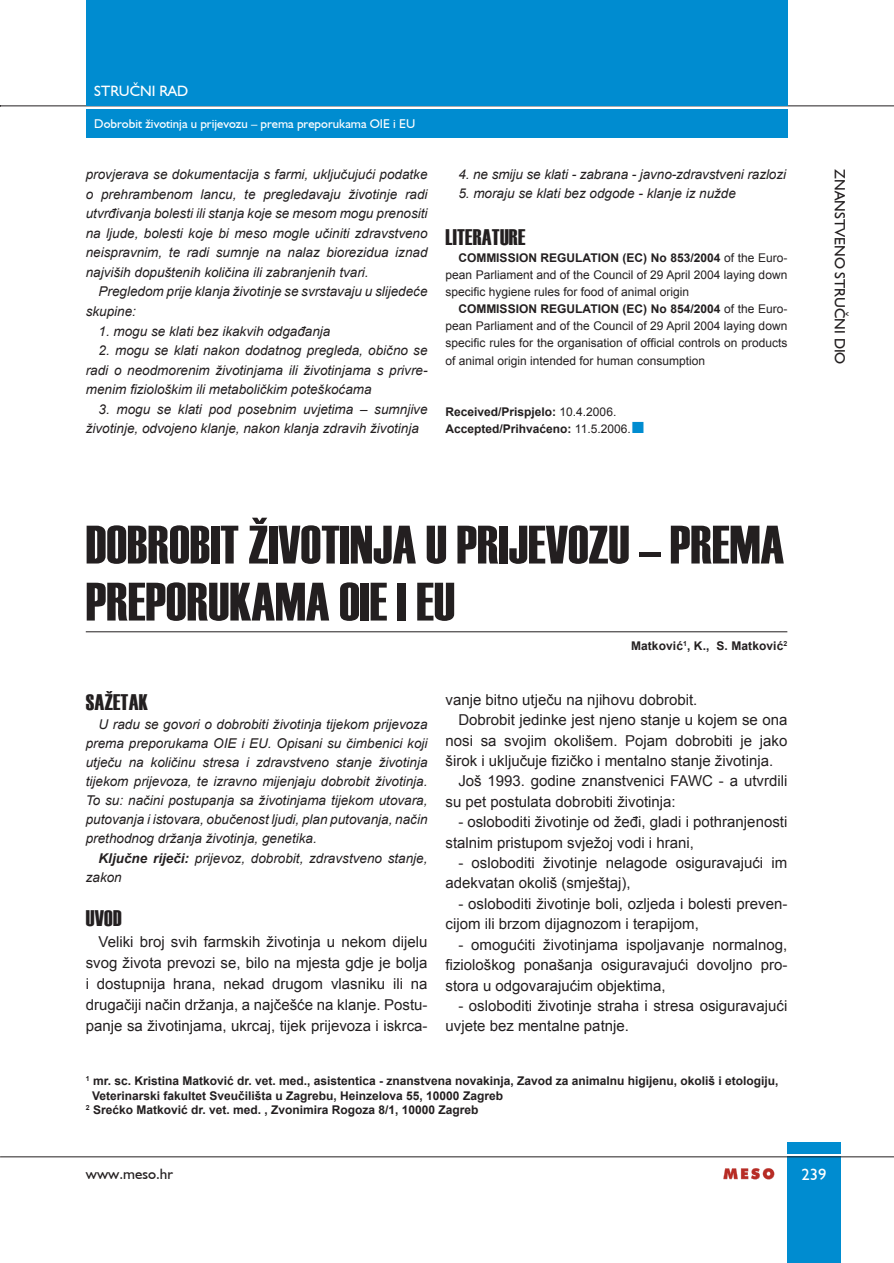
<style>
.page{position:relative;width:894px;height:1263px;background:#fff}
.page>*{position:absolute;margin:0;border:0;box-sizing:border-box;transform-origin:0 0}
.t1{font:54px/57px "Haettenschweiler";color:#231f20}
.t2{font:22.5px "Haettenschweiler";letter-spacing:.01em;color:#231f20}
.t3{font:16.5px "Humanist 521 BT";color:#fff}
.t4{font:15px/20.4px "Arial";color:#231f20}
.t5{font:15px "Humanist 521 BT";color:#231f20}
.t6{font:15px "Humanist 521 BT";color:#fff}
.t7{font:italic 13.5px/19.5px "Arial";color:#231f20;text-align:justify}
.t8{font:12.75px "Humanist 521 BT";color:#fff}
.t9{font:12px/17.1px "Arial";color:#231f20;text-align:justify}
.t10{font:700 12px/17.1px "Arial";color:#231f20}
.s1{font-weight:700}
.s2{font-weight:400}
.s3{font-weight:400;font-size:24px;color:#008cd0}
</style>
<div class="page">
<svg style="left:723px;top:1168px;width:51px;height:11px"></svg>
<hr style="left:1px;top:105px;width:893px;height:1px;background:#231f20">
<div style="left:86px;top:0;width:701px;height:106px;background:#008cd0"></div>
<div style="left:787px;top:1156px;width:54px;height:106px;background:#008cd0"></div>
<hr style="left:1px;top:1156px;width:893px;height:1px;background:#231f20">
<div style="left:787px;top:1142px;width:54px;height:11px;background:#008cd0"></div>
<div style="left:86px;top:109px;width:701px;height:28px;background:#008cd0"></div>
<hr style="left:86px;top:631px;width:701px;height:1px;background:#231f20">
<p class="t6" style="left:94px;top:82px;width:96px">STRUČNI RAD</p>
<p class="t8" style="left:94px;top:116px;width:323px">Dobrobit životinja u prijevozu – prema preporukama OIE i EU</p>
<p class="t7" style="left:86px;top:165px;width:343px">provjerava se dokumentacija s farmi, uključujući podatke o prehrambenom lancu, te pregledavaju životinje radi utvrđivanja bolesti ili stanja koje se mesom mogu prenositi na ljude, bolesti koje bi meso mogle učiniti zdravstveno neispravnim, te radi sumnje na nalaz biorezidua iznad najviših dopuštenih količina ili zabranjenih tvari.</p>
<p class="t7" style="left:86px;top:282px;width:343px;text-indent:13px">Pregledom prije klanja životinje se svrstavaju u slijedeće skupine:</p>
<p class="t7" style="left:99px;top:321px;width:233px">1. mogu se klati bez ikakvih odgađanja</p>
<p class="t7" style="left:86px;top:341px;width:343px;text-indent:13px">2. mogu se klati nakon dodatnog pregleda, obično se radi o neodmorenim životinjama ili životinjama s privre&shy;menim fiziološkim ili metaboličkim poteškoćama</p>
<p class="t7" style="left:86px;top:399px;width:343px;text-indent:13px">3. mogu se klati pod posebnim uvjetima – sumnjive životinje, odvojeno klanje, nakon klanja zdravih životinja</p>
<p class="t7" style="left:458px;top:165px;width:329px">4. ne smiju se klati - zabrana - javno-zdravstveni razlozi</p>
<p class="t7" style="left:458px;top:184px;width:279px">5. moraju se klati bez odgode - klanje iz nužde</p>
<h2 class="t2" style="left:446px;top:221px;width:81px">LITERATURE</h2>
<p class="t9" style="left:446px;top:249px;width:343px;text-indent:13px"><span class="s1">COMMISSION REGULATION (EC) No 853/2004</span> of the Euro&shy;pean Parliament and of the Council of 29 April 2004 laying down specific hygiene rules for food of animal origin</p>
<p class="t9" style="left:446px;top:300px;width:343px;text-indent:13px"><span class="s1">COMMISSION REGULATION (EC) No 854/2004</span> of the Euro&shy;pean Parliament and of the Council of 29 April 2004 laying down specific rules for the organisation of official controls on products of animal origin intended for human consumption</p>
<p class="t10" style="left:446px;top:403px;width:201px">Received/Prispjelo: <span class="s2">10.4.2006.<br></span>Accepted/Prihvaćeno: <span class="s2">11.5.2006.</span><span class="s3">■</span></p>
<p class="t5" style="left:849px;top:169px;width:196px;rotate:90deg">ZNANSTVENO STRUČNI DIO</p>
<h1 class="t1" style="left:86px;top:516px;width:700px">DOBROBIT ŽIVOTINJA U PRIJEVOZU – PREMA<br>PREPORUKAMA OIE I EU</h1>
<p class="t10" style="left:631px;top:637px;width:158px">Matković<sup>1</sup>, K., S. Matković<sup>2</sup></p>
<h2 class="t2" style="left:86px;top:686px;width:64px">SAŽETAK</h2>
<p class="t7" style="left:86px;top:714px;width:343px;line-height:19px;text-indent:13px">U radu se govori o dobrobiti životinja tijekom prijevoza prema preporukama OIE i EU. Opisani su čimbenici koji utječu na količinu stresa i zdravstveno stanje životinja tijekom prijevoza, te izravno mijenjaju dobrobit životinja.<br>To su: načini postupanja sa životinjama tijekom utovara, putovanja i istovara, obučenost ljudi, plan putovanja, način prethodnog držanja životinja, genetika.</p>
<p class="t7" style="left:86px;top:848px;width:343px;line-height:19px;text-indent:13px"><span class="s1">Ključne riječi:</span> prijevoz, dobrobit, zdravstveno stanje, zakon</p>
<h2 class="t2" style="left:86px;top:902px;width:37px">UVOD</h2>
<p class="t4" style="left:86px;top:931px;width:343px;line-height:21.1px;text-align:justify;text-indent:13px">Veliki broj svih farmskih životinja u nekom dijelu svog života prevozi se, bilo na mjesta gdje je bolja i dostupnija hrana, nekad drugom vlasniku ili na drugačiji način držanja, a najčešće na klanje. Postu&shy;panje sa životinjama, ukrcaj, tijek prijevoza i iskrca-</p>
<p class="t4" style="left:446px;top:689px;width:253px">vanje bitno utječu na njihovu dobrobit.</p>
<p class="t4" style="left:458px;top:709px;width:331px">Dobrobit jedinke jest njeno stanje u kojem se ona</p>
<p class="t4" style="left:446px;top:730px;width:343px">nosi sa svojim okolišem. Pojam dobrobiti je jako</p>
<p class="t4" style="left:446px;top:750px;width:329px">širok i uključuje fizičko i mentalno stanje životinja.</p>
<p class="t4" style="left:458px;top:771px;width:331px">Još 1993. godine znanstvenici FAWC - a utvrdili</p>
<p class="t4" style="left:446px;top:791px;width:232px">su pet postulata dobrobiti životinja:</p>
<p class="t4" style="left:446px;top:811px;width:343px;text-indent:13px">- osloboditi životinje od žeđi, gladi i pothranjenosti stalnim pristupom svježoj vodi i hrani,</p>
<p class="t4" style="left:446px;top:852px;width:343px;text-indent:13px">- osloboditi životinje nelagode osiguravajući im adekvatan okoliš (smještaj),</p>
<p class="t4" style="left:446px;top:893px;width:343px;text-indent:13px">- osloboditi životinje boli, ozljeda i bolesti preven&shy;cijom ili brzom dijagnozom i terapijom,</p>
<p class="t4" style="left:446px;top:934px;width:343px;text-align:justify;text-indent:13px">- omogućiti životinjama ispoljavanje normalnog, fiziološkog ponašanja osiguravajući dovoljno pro&shy;stora u odgovarajućim objektima,</p>
<p class="t4" style="left:446px;top:995px;width:343px;text-indent:13px">- osloboditi životinje straha i stresa osiguravajući uvjete bez mentalne patnje.</p>
<p class="t10" style="left:86px;top:1072px;width:694px"><sup>1</sup> mr. sc. Kristina Matković dr. vet. med., asistentica - znanstvena novakinja, Zavod za animalnu higijenu, okoliš i etologiju,</p>
<p class="t10" style="left:92px;top:1087px;width:412px">Veterinarski fakultet Sveučilišta u Zagrebu, Heinzelova 55, 10000 Zagreb</p>
<p class="t10" style="left:86px;top:1101px;width:394px"><sup>2</sup> Srećko Matković dr. vet. med. , Zvonimira Rogoza 8/1, 10000 Zagreb</p>
<p class="t5" style="left:86px;top:1164px;width:89px">www.meso.hr</p>
<p class="t3" style="left:801px;top:1163px;width:26px">239</p>
</div>
